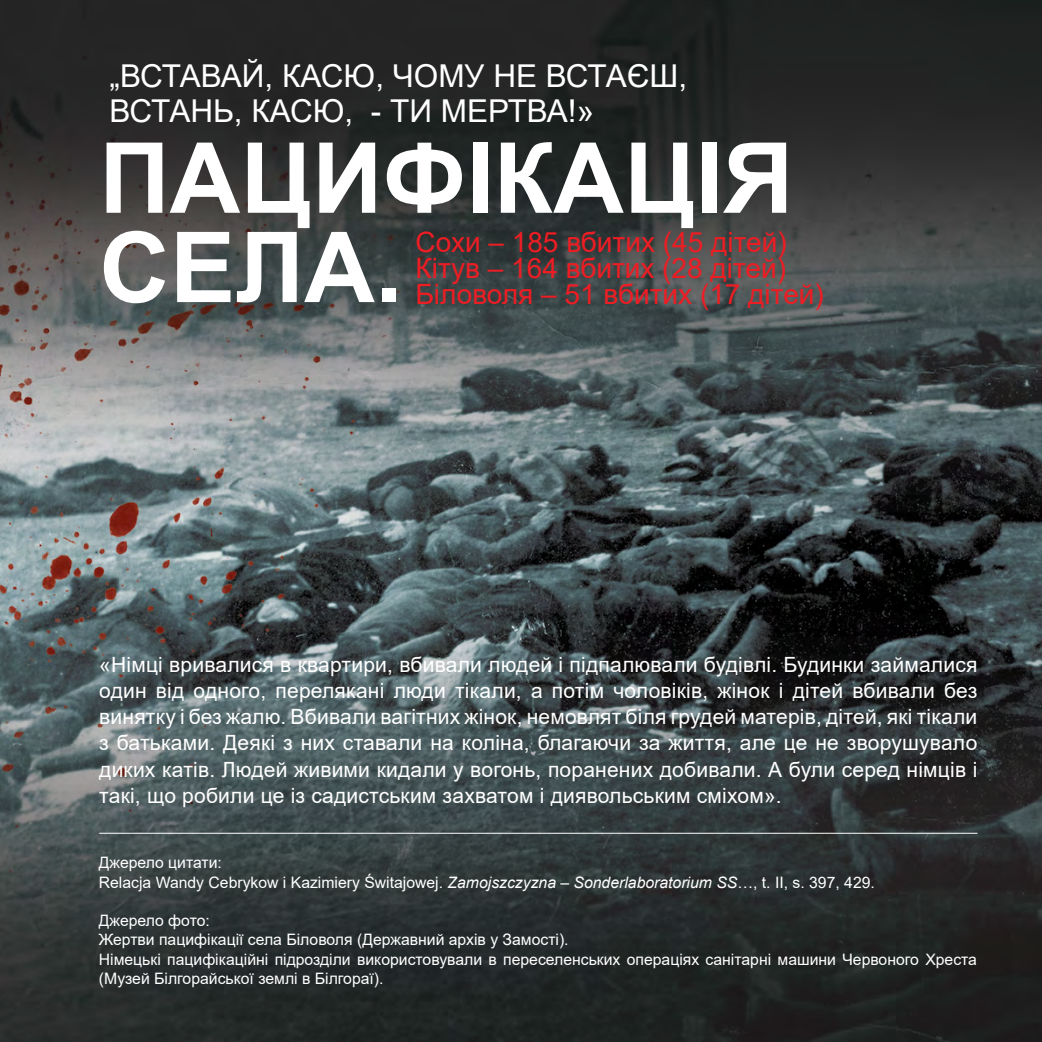
<style>
.page{position:relative;width:1042px;height:1042px;background:#fff}
.page>*{position:absolute;margin:0;border:0;box-sizing:border-box;transform-origin:0 0}
.t1{font:700 98px/89.2px "Arial";color:#fff}
.t2{font:31.5px/35px "Arial";color:#fff}
.t3{font:28px/26.2px "Arial";color:#ed1d24}
.t4{font:21px/26.2px "Arial";letter-spacing:.01em;color:#fff;text-align:justify}
.t5{font:15.75px/19.2px "Arial";color:#fff}
.s1{font-style:italic}
</style>
<div class="page">
<img style="left:0;top:0;width:1042px;height:1042px">
<hr style="left:99px;top:833px;width:878px;height:1px;background:#fff">
<h2 class="t2" style="left:110px;top:59px;width:579px">„ВСТАВАЙ, КАСЮ, ЧОМУ НЕ ВСТАЄШ,<br>ВСТАНЬ, КАСЮ, - ТИ МЕРТВА!»</h2>
<h1 class="t1" style="left:99px;top:135px;width:695px">ПАЦИФІКАЦІЯ<br>СЕЛА.</h1>
<h3 class="t3" style="left:415px;top:229px;width:410px">Сохи – 185 вбитих (45 дітей)<br>Кітув – 164 вбитих (28 дітей)<br>Біловоля – 51 вбитих (17 дітей)</h3>
<p class="t4" style="left:99px;top:651px;width:879px">«Німці вривалися в квартири, вбивали людей і підпалювали будівлі. Будинки займалися один від одного, перелякані люди тікали, а потім чоловіків, жінок і дітей вбивали без винятку і без жалю. Вбивали вагітних жінок, немовлят біля грудей матерів, дітей, які тікали з батьками. Деякі з них ставали на коліна, благаючи за життя, але це не зворушувало диких катів. Людей живими кидали у вогонь, поранених добивали. А були серед німців і такі, що робили це із садистським захватом і диявольським сміхом».</p>
<p class="t5" style="left:99px;top:853px;width:777px">Джерело цитати:<br>Relacja Wandy Cebrykow i Kazimiery Świtajowej. <span class="s1">Zamojszczyzna – Sonderlaboratorium SS</span>…, t. II, s. 397, 429.</p>
<p class="t5" style="left:99px;top:911px;width:880px">Джерело фото:<br>Жертви пацифікації села Біловоля (Державний архів у Замості).<br>Німецькі пацифікаційні підрозділи використовували в переселенських операціях санітарні машини Червоного Хреста (Музей Білгорайської землі в Білгораї).</p>
</div>
